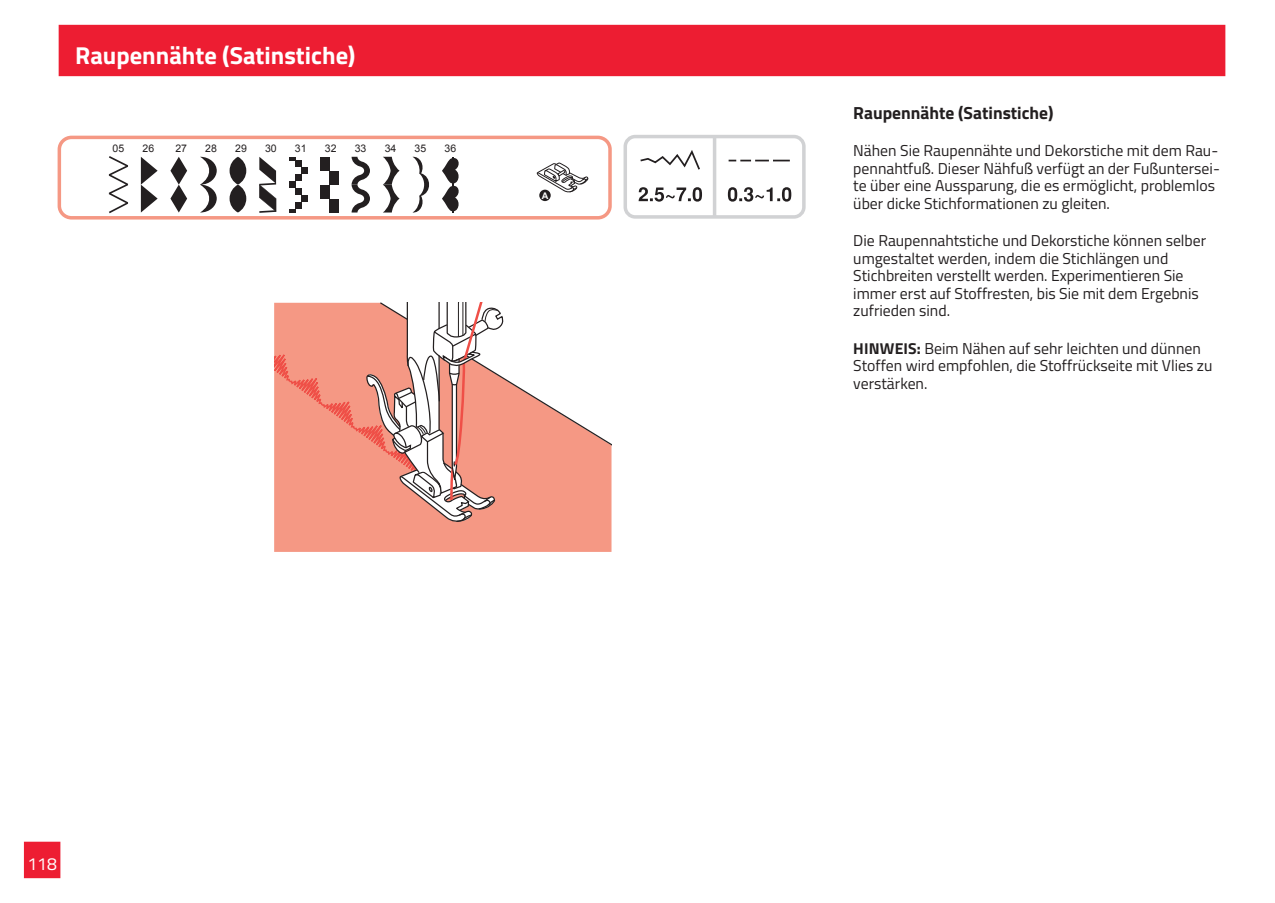
<style>
.page{position:relative;width:1275px;height:903px;background:#fff}
.page>*{position:absolute;margin:0;border:0;box-sizing:border-box;transform-origin:0 0}
.t1{font:700 24.5px "Titillium Web";color:#fff}
.t2{font:700 17.5px "Titillium Web";color:#231f20}
.t3{font:17.5px "Titillium Web";color:#fff}
.t4{font:15.75px/17.5px "Titillium Web";color:#231f20}
.t5{font:10.5px "Arial";color:#231f20}
.t6{font:700 9.1px "Arial";color:#fff}
.s1{font-weight:700}
</style>
<div class="page">
<div style="left:25px;top:842px;width:35px;height:35px;background:#ed1d32"></div>
<div style="left:24px;top:842px;width:36px;height:36px;border:2px solid #ed1d32"></div>
<div style="left:60px;top:26px;width:1164px;height:49px;background:#ed1d32"></div>
<div style="left:59px;top:25px;width:1166px;height:51px;border:2px solid #ed1d32"></div>
<svg style="left:536px;top:162px;width:53px;height:40px"></svg>
<svg style="left:639px;top:187px;width:63px;height:15px"></svg>
<svg style="left:640px;top:150px;width:60px;height:20px"></svg>
<svg style="left:728px;top:187px;width:63px;height:15px"></svg>
<svg style="left:729px;top:160px;width:61px;height:1px"></svg>
<div style="left:623px;top:135px;width:183px;height:84px;border:4px solid #d1d2d4;border-radius:10px"></div>
<hr style="left:713px;top:137px;width:3px;height:79px;background:#d1d2d4">
<div style="left:58px;top:136px;width:554px;height:84px;border:4px solid #f59884;border-radius:12px"></div>
<svg style="left:109px;top:156px;width:19px;height:57px"></svg>
<svg style="left:200px;top:157px;width:17px;height:55px"></svg>
<svg style="left:442px;top:157px;width:17px;height:56px"></svg>
<svg style="left:141px;top:157px;width:17px;height:55px"></svg>
<svg style="left:170px;top:157px;width:17px;height:55px"></svg>
<svg style="left:352px;top:157px;width:18px;height:55px"></svg>
<div style="left:230px;top:185px;width:16px;height:27px;background:#231f20;border-radius:50%"></div>
<div style="left:230px;top:157px;width:16px;height:28px;background:#231f20;border-radius:50%"></div>
<svg style="left:259px;top:157px;width:17px;height:56px"></svg>
<div style="left:320px;top:157px;width:10px;height:14px;background:#231f20"></div>
<div style="left:330px;top:171px;width:9px;height:14px;background:#231f20"></div>
<div style="left:320px;top:185px;width:10px;height:14px;background:#231f20"></div>
<div style="left:330px;top:199px;width:9px;height:13px;background:#231f20"></div>
<div style="left:295px;top:188px;width:6px;height:7px;background:#231f20"></div>
<div style="left:301px;top:195px;width:6px;height:7px;background:#231f20"></div>
<div style="left:295px;top:202px;width:6px;height:7px;background:#231f20"></div>
<svg style="left:289px;top:157px;width:6px;height:3px"></svg>
<svg style="left:289px;top:209px;width:6px;height:3px"></svg>
<div style="left:295px;top:160px;width:6px;height:7px;background:#231f20"></div>
<div style="left:301px;top:167px;width:6px;height:7px;background:#231f20"></div>
<div style="left:295px;top:174px;width:6px;height:7px;background:#231f20"></div>
<div style="left:289px;top:181px;width:6px;height:7px;background:#231f20"></div>
<svg style="left:412px;top:156px;width:17px;height:57px"></svg>
<svg style="left:383px;top:157px;width:17px;height:55px"></svg>
<div style="left:274px;top:524px;width:337px;height:28px;background:#f59884"></div>
<svg style="left:274px;top:303px;width:337px;height:221px"></svg>
<h1 class="t1" style="left:75px;top:37px;width:282px">Raupennähte (Satinstiche)</h1>
<p class="t5" style="left:113px;top:141px;width:13px">05</p>
<p class="t5" style="left:143px;top:141px;width:13px">26</p>
<p class="t5" style="left:175px;top:141px;width:13px">27</p>
<p class="t5" style="left:205px;top:141px;width:13px">28</p>
<p class="t5" style="left:235px;top:141px;width:13px">29</p>
<p class="t5" style="left:265px;top:141px;width:13px">30</p>
<p class="t5" style="left:295px;top:141px;width:13px">31</p>
<p class="t5" style="left:325px;top:141px;width:13px">32</p>
<p class="t5" style="left:355px;top:141px;width:13px">33</p>
<p class="t5" style="left:385px;top:141px;width:13px">34</p>
<p class="t5" style="left:415px;top:141px;width:13px">35</p>
<p class="t5" style="left:444px;top:141px;width:13px">36</p>
<p class="t6" style="left:542px;top:189px;width:8px">A</p>
<p class="t3" style="left:27px;top:851px;width:31px">118</p>
<p class="t2" style="left:853px;top:100px;width:202px">Raupennähte (Satinstiche)</p>
<p class="t4" style="left:853px;top:141px;width:368px">Nähen Sie Raupennähte und Dekorstiche mit dem Rau&shy;pennahtfuß. Dieser Nähfuß verfügt an der Fußuntersei&shy;te über eine Aussparung, die es ermöglicht, problemlos über dicke Stichformationen zu gleiten.</p>
<p class="t4" style="left:853px;top:231px;width:354px">Die Raupennahtstiche und Dekorstiche können selber umgestaltet werden, indem die Stichlängen und Stichbreiten verstellt werden. Experimentieren Sie immer erst auf Stoffresten, bis Sie mit dem Ergebnis zufrieden sind.</p>
<p class="t4" style="left:853px;top:339px;width:361px"><span class="s1">HINWEIS:</span> Beim Nähen auf sehr leichten und dünnen<br>Stoffen wird empfohlen, die Stoffrückseite mit Vlies zu verstärken.</p>
</div>
